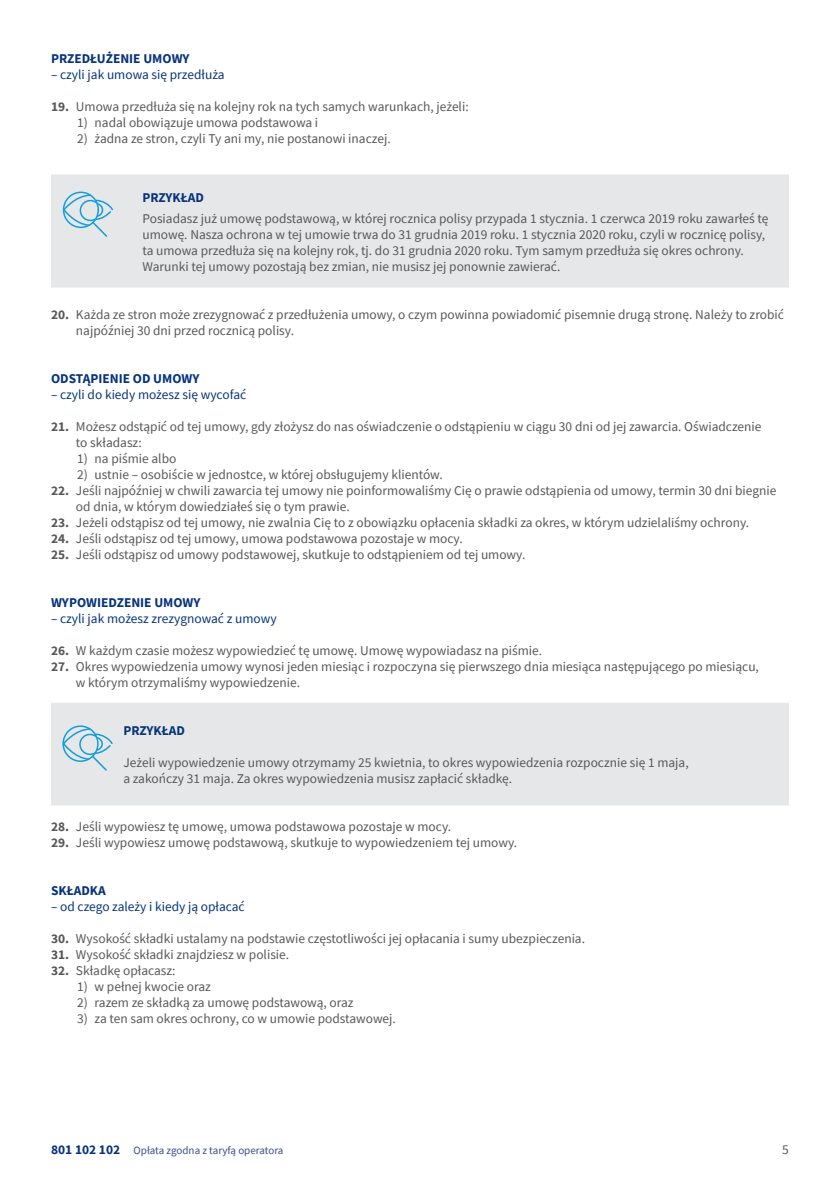
<style>
.page{position:relative;width:840px;height:1191px;background:#fff}
.page>*{position:absolute;margin:0;border:0;box-sizing:border-box;transform-origin:0 0}
.t1{font:13.4px/16px "Source Sans Pro";color:#57585a}
.t2{font:13.4px "Source Sans Pro";color:#08347b}
.t3{font:700 13.4px "Source Sans Pro";color:#08347b}
.t4{font:11px "Source Sans Pro";color:#364e8d}
.s1{font-weight:700}
.s2{font-weight:700;font-size:13.4px;color:#08347b}
</style>
<div class="page">
<div style="left:51px;top:174px;width:737px;height:113px;background:#e6e7e9"></div>
<div style="left:63px;top:191px;width:36px;height:37px;border:2px solid #149dd9;border-radius:50%"></div>
<svg style="left:63px;top:194px;width:50px;height:43px;background:#bfd9e5"></svg>
<div style="left:51px;top:703px;width:737px;height:102px;background:#e6e7e9"></div>
<div style="left:62px;top:725px;width:37px;height:37px;border:2px solid #149dd9;border-radius:50%"></div>
<svg style="left:62px;top:727px;width:51px;height:44px;background:#bfd9e5"></svg>
<p class="t3" style="left:51px;top:49px;width:140px">PRZEDŁUŻENIE UMOWY</p>
<p class="t2" style="left:51px;top:66px;width:175px">– czyli jak umowa się przedłuża</p>
<p class="t1" style="left:51px;top:98px;width:419px"><span class="s1">19.</span> Umowa przedłuża się na kolejny rok na tych samych warunkach, jeżeli:</p>
<p class="t1" style="left:77px;top:114px;width:242px">1) nadal obowiązuje umowa podstawowa i</p>
<p class="t1" style="left:77px;top:130px;width:315px">2) żadna ze stron, czyli Ty ani my, nie postanowi inaczej.</p>
<p class="t3" style="left:142px;top:188px;width:63px">PRZYKŁAD</p>
<p class="t1" style="left:142px;top:210px;width:627px">Posiadasz już umowę podstawową, w której rocznica polisy przypada 1 stycznia. 1 czerwca 2019 roku zawarłeś tę umowę. Nasza ochrona w tej umowie trwa do 31 grudnia 2019 roku. 1 stycznia 2020 roku, czyli w rocznicę polisy, ta umowa przedłuża się na kolejny rok, tj. do 31 grudnia 2020 roku. Tym samym przedłuża się okres ochrony.<br>Warunki tej umowy pozostają bez zmian, nie musisz jej ponownie zawierać.</p>
<p class="t1" style="left:76px;top:306px;width:709px;text-indent:-25px"><span class="s1">20.</span> Każda ze stron może zrezygnować z przedłużenia umowy, o czym powinna powiadomić pisemnie drugą stronę. Należy to zrobić najpóźniej 30 dni przed rocznicą polisy.</p>
<p class="t3" style="left:51px;top:369px;width:150px">ODSTĄPIENIE OD UMOWY</p>
<p class="t2" style="left:51px;top:386px;width:196px">– czyli do kiedy możesz się wycofać</p>
<p class="t1" style="left:76px;top:418px;width:686px;text-indent:-25px"><span class="s1">21.</span> Możesz odstąpić od tej umowy, gdy złożysz do nas oświadczenie o odstąpieniu w ciągu 30 dni od jej zawarcia. Oświadczenie to składasz:</p>
<p class="t1" style="left:77px;top:450px;width:101px">1) na piśmie albo</p>
<p class="t1" style="left:77px;top:466px;width:367px">2) ustnie – osobiście w jednostce, w której obsługujemy klientów.</p>
<p class="t1" style="left:76px;top:482px;width:701px;text-indent:-25px"><span class="s1">22.</span> Jeśli najpóźniej w chwili zawarcia tej umowy nie poinformowaliśmy Cię o prawie odstąpienia od umowy, termin 30 dni biegnie od dnia, w którym dowiedziałeś się o tym prawie.</p>
<p class="t1" style="left:51px;top:514px;width:699px"><span class="s1">23.</span> Jeżeli odstąpisz od tej umowy, nie zwalnia Cię to z obowiązku opłacenia składki za okres, w którym udzielaliśmy ochrony.</p>
<p class="t1" style="left:51px;top:530px;width:413px"><span class="s1">24.</span> Jeśli odstąpisz od tej umowy, umowa podstawowa pozostaje w mocy.</p>
<p class="t1" style="left:51px;top:546px;width:475px"><span class="s1">25.</span> Jeśli odstąpisz od umowy podstawowej, skutkuje to odstąpieniem od tej umowy.</p>
<p class="t3" style="left:51px;top:593px;width:151px">WYPOWIEDZENIE UMOWY</p>
<p class="t2" style="left:51px;top:610px;width:227px">– czyli jak możesz zrezygnować z umowy</p>
<p class="t1" style="left:51px;top:642px;width:492px"><span class="s1">26.</span> W każdym czasie możesz wypowiedzieć tę umowę. Umowę wypowiadasz na piśmie.</p>
<p class="t1" style="left:76px;top:658px;width:684px;text-indent:-25px"><span class="s1">27.</span> Okres wypowiedzenia umowy wynosi jeden miesiąc i rozpoczyna się pierwszego dnia miesiąca następującego po miesiącu, w którym otrzymaliśmy wypowiedzenie.</p>
<p class="t3" style="left:123px;top:722px;width:63px">PRZYKŁAD</p>
<p class="t1" style="left:123px;top:754px;width:566px">Jeżeli wypowiedzenie umowy otrzymamy 25 kwietnia, to okres wypowiedzenia rozpocznie się 1 maja, a zakończy 31 maja. Za okres wypowiedzenia musisz zapłacić składkę.</p>
<p class="t1" style="left:51px;top:818px;width:401px"><span class="s1">28.</span> Jeśli wypowiesz tę umowę, umowa podstawowa pozostaje w mocy.</p>
<p class="t1" style="left:51px;top:834px;width:467px"><span class="s1">29.</span> Jeśli wypowiesz umowę podstawową, skutkuje to wypowiedzeniem tej umowy.</p>
<p class="t3" style="left:51px;top:881px;width:56px">SKŁADKA</p>
<p class="t2" style="left:51px;top:898px;width:195px">– od czego zależy i kiedy ją opłacać</p>
<p class="t1" style="left:51px;top:930px;width:535px"><span class="s1">30.</span> Wysokość składki ustalamy na podstawie częstotliwości jej opłacania i sumy ubezpieczenia.</p>
<p class="t1" style="left:51px;top:946px;width:239px"><span class="s1">31.</span> Wysokość składki znajdziesz w polisie.</p>
<p class="t1" style="left:51px;top:962px;width:126px"><span class="s1">32.</span> Składkę opłacasz:</p>
<p class="t1" style="left:77px;top:978px;width:135px">1) w pełnej kwocie oraz</p>
<p class="t1" style="left:77px;top:994px;width:278px">2) razem ze składką za umowę podstawową, oraz</p>
<p class="t1" style="left:77px;top:1010px;width:320px">3) za ten sam okres ochrony, co w umowie podstawowej.</p>
<p class="t4" style="left:51px;top:1143px;width:234px"><span class="s2">801 102 102</span> Opłata zgodna z taryfą operatora</p>
<p class="t1" style="left:781px;top:1141px;width:8px">5</p>
</div>
